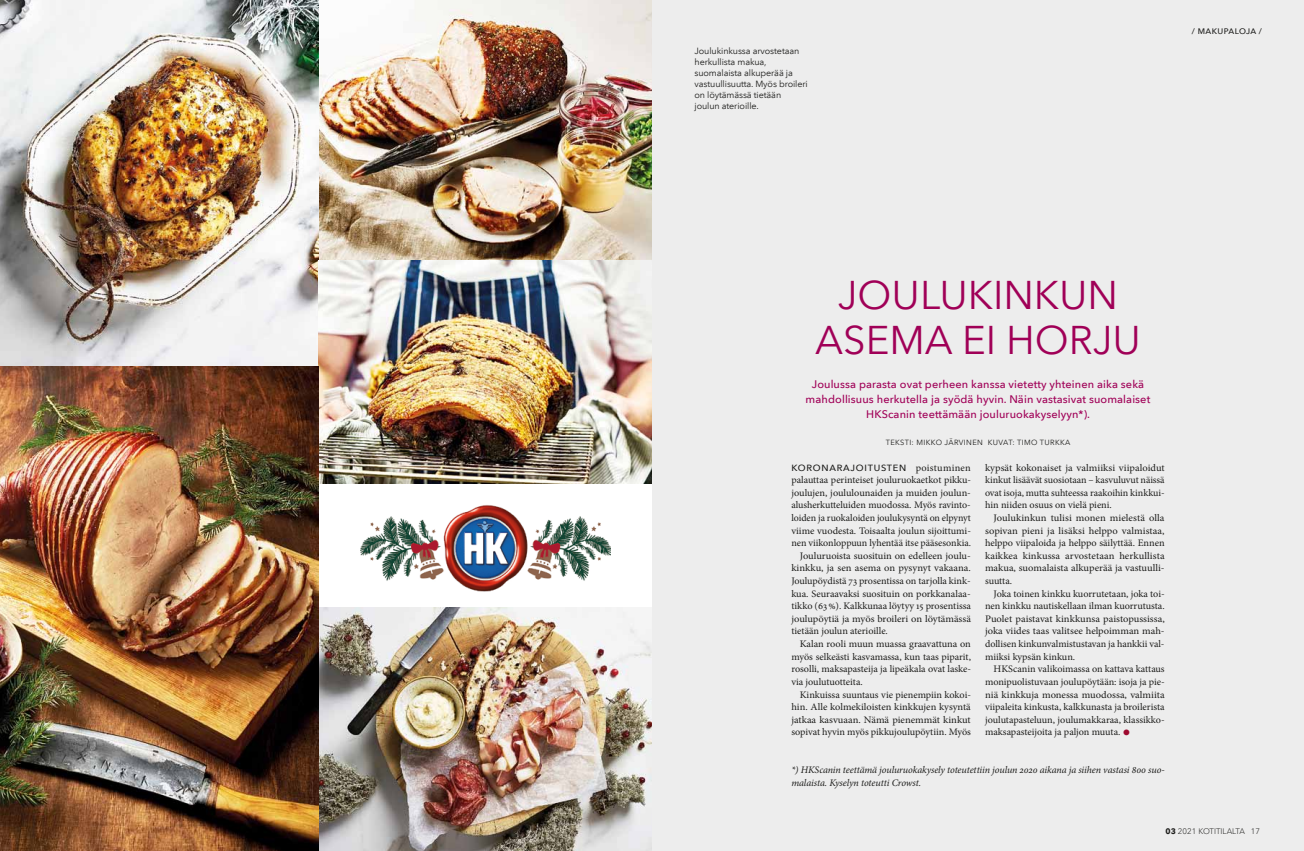
<style>
.page{position:relative;width:1304px;height:851px;background:#fff}
.page>*{position:absolute;margin:0;border:0;box-sizing:border-box;transform-origin:0 0}
.t1{font:40px/45px "Avenir Next LT Pro";color:#a00057}
.t2{font:500 11px "Avenir Next LT Pro";letter-spacing:.01em;color:#a00057}
.t3{font:10px/12.6px "Minion Pro";color:#1d1d1b;text-align:justify}
.t4{font:10px/12.6px "Minion Pro";color:#1d1d1b;text-align:justify;scale:1.05 1}
.t5{font:italic 10px/12.6px "Minion Pro";letter-spacing:-.01em;color:#1d1d1b}
.t6{font:10px "Minion Pro";color:#1d1d1b;scale:1.04 1}
.t7{font:9px/11px "Avenir Next LT Pro";letter-spacing:-.01em;color:#1d1d1b}
.t8{font:500 9px "Avenir Next LT Pro";letter-spacing:.08em;color:#1d1d1b}
.t9{font:300 8px "Avenir Next LT Pro";color:#1d1d1b}
.t10{font:500 8px "Avenir Next LT Pro";letter-spacing:.045em;color:#1d1d1b}
.t11{font:7.5px "Avenir Next LT Pro";color:#1d1d1b}
.s1{font-family:"Minion Pro";font-weight:400;font-size:10px}
.s2{font-family:"Avenir Next LT Pro";font-size:16px;color:#9e092f}
.s3{font-weight:700}
</style>
<div class="page">
<img style="left:319px;top:0;width:333px;height:261px">
<img style="left:0;top:0;width:319px;height:850px">
<img style="left:319px;top:261px;width:333px;height:222px">
<div style="left:652px;top:0;width:652px;height:850px;background:#ededed"></div>
<img style="left:319px;top:608px;width:333px;height:242px">
<img style="left:360px;top:505px;width:251px;height:86px">
<p class="t7" style="left:694px;top:46px;width:115px">Joulukinkussa arvostetaan herkullista makua, suomalaista alkuperää ja vastuullisuutta. Myös broileri on löytämässä tietään joulun aterioille.</p>
<p class="t10" style="left:1192px;top:27px;width:71px">/ makupaloja /</p>
<h1 class="t1" style="left:815px;top:272px;width:304px;text-indent:23px">Joulukinkun asema</h1>
<h1 class="t1" style="left:962px;top:317px;width:71px">ei horju</h1>
<p class="t2" style="left:812px;top:377px;width:334px">Joulussa parasta ovat perheen kanssa vietetty yhteinen aika sekä</p>
<p class="t2" style="left:806px;top:392px;width:346px">mahdollisuus herkutella ja syödä hyvin. Näin vastasivat suomalaiset</p>
<p class="t2" style="left:866px;top:407px;width:8px">HKS</p>
<p class="t2" style="left:888px;top:407px;width:204px">canin teettämään jouluruokakyselyyn*).</p>
<p class="t11" style="left:886px;top:438px;width:10px">Teksti</p>
<p class="t11" style="left:912px;top:438px;width:11px">: mikko</p>
<p class="t11" style="left:945px;top:438px;width:6px">järvinen</p>
<p class="t11" style="left:988px;top:438px;width:6px">kuvat</p>
<p class="t11" style="left:1012px;top:438px;width:11px">: timo</p>
<p class="t11" style="left:1040px;top:438px;width:11px">Turkka</p>
<p class="t8" style="left:791px;top:462px;width:181px">Koronarajoitusten <span class="s1">poistuminen</span></p>
<p class="t3" style="left:791px;top:473px;width:181px">palauttaa perinteiset jouluruokaetkot pikku-</p>
<p class="t3" style="left:791px;top:486px;width:181px">joulujen, joululounaiden ja muiden joulun-</p>
<p class="t3" style="left:791px;top:499px;width:181px">alusherkutteluiden muodossa. Myös ravinto-</p>
<p class="t3" style="left:791px;top:511px;width:181px">loiden ja ruokaloiden joulukysyntä on elpynyt</p>
<p class="t3" style="left:791px;top:524px;width:181px">viime vuodesta. Toisaalta joulun sijoittumi-</p>
<p class="t3" style="left:791px;top:536px;width:181px">nen viikonloppuun lyhentää itse pääsesonkia.</p>
<p class="t6" style="left:800px;top:549px;width:166px">Jouluruoista suosituin on edelleen joulu-</p>
<p class="t4" style="left:791px;top:562px;width:172px">kinkku, ja sen asema on pysynyt vakaana.</p>
<p class="t3" style="left:791px;top:574px;width:181px">Joulupöydistä 73 prosentissa on tarjolla kink-</p>
<p class="t3" style="left:791px;top:587px;width:181px">kua. Seuraavaksi suosituin on porkkanalaa-</p>
<p class="t3" style="left:791px;top:599px;width:181px">tikko (63%). Kalkkunaa löytyy 15 prosentissa</p>
<p class="t4" style="left:791px;top:612px;width:173px">joulupöytiä ja myös broileri on löytämässä</p>
<p class="t3" style="left:791px;top:625px;width:98px">tietään joulun aterioille.</p>
<p class="t3" style="left:800px;top:637px;width:172px">Kalan rooli muun muassa graavattuna on</p>
<p class="t3" style="left:791px;top:650px;width:181px">myös selkeästi kasvamassa, kun taas piparit,</p>
<p class="t3" style="left:791px;top:662px;width:181px">rosolli, maksapasteija ja lipeäkala ovat laske-</p>
<p class="t3" style="left:791px;top:675px;width:73px">via joulutuotteita.</p>
<p class="t3" style="left:800px;top:688px;width:173px">Kinkuissa suuntaus vie pienempiin kokoi-</p>
<p class="t6" style="left:791px;top:700px;width:174px">hin. Alle kolmekiloisten kinkkujen kysyntä</p>
<p class="t4" style="left:791px;top:713px;width:172px">jatkaa kasvuaan. Nämä pienemmät kinkut</p>
<p class="t3" style="left:791px;top:725px;width:181px">sopivat hyvin myös pikkujoulupöytiin. Myös</p>
<p class="t4" style="left:985px;top:461px;width:173px">kypsät kokonaiset ja valmiiksi viipaloidut kinkut lisäävät suosiotaan – kasvuluvut näissä ovat isoja, mutta suhteessa raakoihin kinkkui&shy;hin niiden osuus on vielä pieni.</p>
<p class="t4" style="left:985px;top:511px;width:173px;text-indent:9px">Joulukinkun tulisi monen mielestä olla sopivan pieni ja lisäksi helppo valmistaa, helppo viipaloida ja helppo säilyttää. Ennen kaikkea kinkussa arvostetaan herkullista makua, suomalaista alkuperää ja vastuulli&shy;suutta.</p>
<p class="t3" style="left:985px;top:587px;width:181px;text-indent:9px">Joka toinen kinkku kuorrutetaan, joka toi&shy;nen kinkku nautiskellaan ilman kuorrutusta.<br>Puolet paistavat kinkkunsa paistopussissa, joka viides taas valitsee helpoimman mah&shy;dollisen kinkunvalmistustavan ja hankkii val&shy;miiksi kypsän kinkun.</p>
<p class="t3" style="left:985px;top:662px;width:181px;text-indent:9px">HKScanin valikoimassa on kattava kattaus monipuolistuvaan joulupöytään: isoja ja pie&shy;niä kinkkuja monessa muodossa, valmiita viipaleita kinkusta, kalkkunasta ja broilerista joulutapasteluun, joulumakkaraa, klassikko&shy;maksapasteijoita ja paljon muuta. <span class="s2">•</span></p>
<p class="t5" style="left:791px;top:763px;width:375px">*) HKScanin teettämä jouluruokakysely toteutettiin joulun 2020 aikana ja siihen vastasi 800 suo&shy;malaista. Kyselyn toteutti Crowst.</p>
<p class="t9" style="left:1166px;top:826px;width:96px"><span class="s3">03</span> 2021 KOTITILALTA 17</p>
</div>
